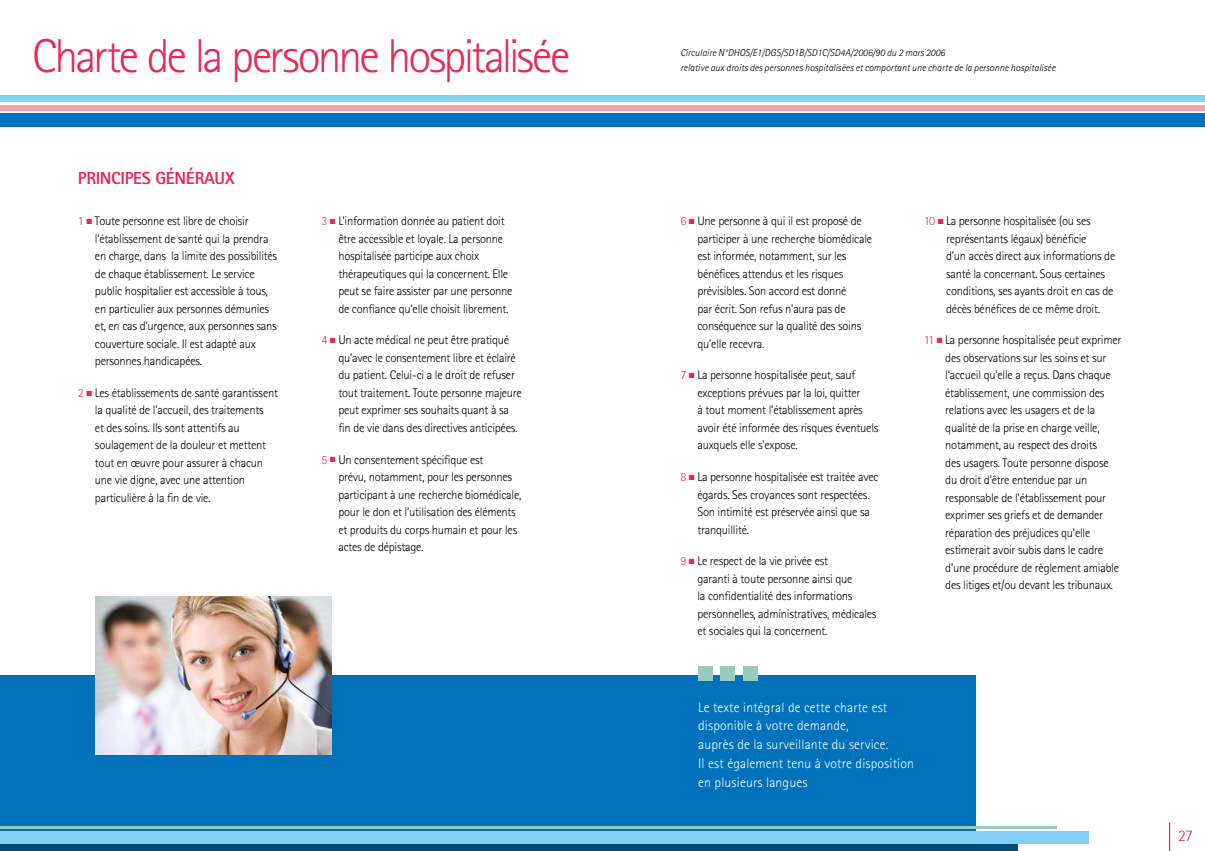
<style>
.page{position:relative;width:1205px;height:851px;background:#fff}
.page>*{position:absolute;margin:0;border:0;box-sizing:border-box;transform-origin:0 0}
.t1{font:300 47.5px "Rotis Sans Serif";letter-spacing:-.055em;color:#e72959}
.t2{font:800 17.5px "Rotis Sans Serif";letter-spacing:-.02em;color:#e72959}
.t3{font:300 16.25px "Rotis Semi Sans";color:#e72959}
.t4{font:300 13.75px/18.8px "Rotis Sans Serif";letter-spacing:.01em;color:#fff}
.t5{font:300 12.5px/17.5px "Rotis Sans Serif";letter-spacing:-.02em;color:#000}
.t6{font:italic 300 10px/15px "Rotis Sans Serif";color:#000}
.s1{color:#e72959}
</style>
<div class="page">
<svg style="left:1169px;top:822px;width:1px;height:28px"></svg>
<div style="left:0;top:675px;width:976px;height:175px;background:#0072bb"></div>
<div style="left:0;top:843px;width:1017px;height:7px;background:#004d7c"></div>
<hr style="left:0;top:826px;width:1056px;height:2px;background:#98cabe">
<div style="left:0;top:831px;width:1088px;height:12px;background:#83d0f5"></div>
<div style="left:0;top:96px;width:1205px;height:6px;background:#83d0f5"></div>
<div style="left:0;top:105px;width:1205px;height:5px;background:#f39db0"></div>
<div style="left:0;top:113px;width:1205px;height:14px;background:#0072bb"></div>
<div style="left:698px;top:666px;width:15px;height:15px;background:#98cabe"></div>
<div style="left:720px;top:666px;width:15px;height:15px;background:#98cabe"></div>
<div style="left:743px;top:666px;width:14px;height:15px;background:#98cabe"></div>
<img style="left:96px;top:597px;width:235px;height:156px">
<h1 class="t1" style="left:32px;top:28px;width:540px">Charte de la personne hospitalisée</h1>
<h2 class="t2" style="left:78px;top:167px;width:158px">PRINCIPES GÉNÉRAUX</h2>
<p class="t5" style="left:95px;top:212px;width:184px;text-indent:-17px"><span class="s1">1</span> <span class="s1">■</span> Toute personne est libre de choisir l’établissement de santé qui la prendra en charge, dans la limite des possibilités de chaque établissement. Le service public hospitalier est accessible à tous, en particulier aux personnes démunies et, en cas d’urgence, aux personnes sans couverture sociale. Il est adapté aux personnes handicapées.</p>
<p class="t5" style="left:95px;top:384px;width:185px;text-indent:-17px"><span class="s1">2</span> <span class="s1">■</span> Les établissements de santé garantissent la qualité de l’accueil, des traitements<br>et des soins. Ils sont attentifs au soulagement de la douleur et mettent tout en œuvre pour assurer à chacun une vie digne, avec une attention particulière à la fin de vie.</p>
<p class="t5" style="left:338px;top:212px;width:176px;text-indent:-17px"><span class="s1">3</span> <span class="s1">■</span> L’information donnée au patient doit être accessible et loyale. La personne hospitalisée participe aux choix thérapeutiques qui la concernent. Elle peut se faire assister par une personne de confiance qu’elle choisit librement.</p>
<p class="t5" style="left:338px;top:331px;width:185px;text-indent:-17px"><span class="s1">4</span> <span class="s1">■</span> Un acte médical ne peut être pratiqué qu’avec le consentement libre et éclairé du patient. Celui-ci a le droit de refuser tout traitement. Toute personne majeure peut exprimer ses souhaits quant à sa fin de vie dans des directives anticipées.</p>
<p class="t5" style="left:338px;top:450px;width:185px;text-indent:-17px"><span class="s1">5</span> <span class="s1">■</span> Un consentement spécifique est<br>prévu, notamment, pour les personnes participant à une recherche biomédicale, pour le don et l’utilisation des éléments et produits du corps humain et pour les actes de dépistage.</p>
<p class="t6" style="left:680px;top:45px;width:377px">Circulaire N°DHOS/E1/DGS/SD1B/SD1C/SD4A/2006/90 du 2 mars 2006<br>relative aux droits des personnes hospitalisées et comportant une charte de la personne hospitalisée</p>
<p class="t5" style="left:697px;top:212px;width:176px;text-indent:-17px"><span class="s1">6</span> <span class="s1">■</span> Une personne à qui il est proposé de participer à une recherche biomédicale est informée, notamment, sur les bénéfices attendus et les risques prévisibles. Son accord est donné<br>par écrit. Son refus n’aura pas de conséquence sur la qualité des soins qu’elle recevra.</p>
<p class="t5" style="left:697px;top:366px;width:182px;text-indent:-17px"><span class="s1">7</span> <span class="s1">■</span> La personne hospitalisée peut, sauf exceptions prévues par la loi, quitter<br>à tout moment l’établissement après avoir été informée des risques éventuels auxquels elle s’expose.</p>
<p class="t5" style="left:697px;top:468px;width:183px;text-indent:-17px"><span class="s1">8</span> <span class="s1">■</span> La personne hospitalisée est traitée avec égards. Ses croyances sont respectées.<br>Son intimité est préservée ainsi que sa tranquillité.</p>
<p class="t5" style="left:697px;top:552px;width:181px;text-indent:-17px"><span class="s1">9</span> <span class="s1">■</span> Le respect de la vie privée est<br>garanti à toute personne ainsi que<br>la confidentialité des informations personnelles, administratives, médicales et sociales qui la concernent.</p>
<p class="t5" style="left:946px;top:212px;width:171px;text-indent:-22px"><span class="s1">10</span> <span class="s1">■</span> La personne hospitalisée (ou ses représentants légaux) bénéficie<br>d’un accès direct aux informations de santé la concernant. Sous certaines conditions, ses ayants droit en cas de décès bénéfices de ce même droit.</p>
<p class="t5" style="left:945px;top:331px;width:178px;text-indent:-21px"><span class="s1">11</span> <span class="s1">■</span> La personne hospitalisée peut exprimer des observations sur les soins et sur l’accueil qu’elle a reçus. Dans chaque établissement, une commission des relations avec les usagers et de la qualité de la prise en charge veille, notamment, au respect des droits<br>des usagers. Toute personne dispose du droit d’être entendue par un responsable de l’établissement pour exprimer ses griefs et de demander réparation des préjudices qu’elle estimerait avoir subis dans le cadre d’une procédure de règlement amiable des litiges et/ou devant les tribunaux.</p>
<p class="t4" style="left:698px;top:697px;width:217px">Le texte intégral de cette charte est disponible à votre demande,<br>auprès de la surveillante du service.<br>Il est également tenu à votre disposition en plusieurs langues</p>
<h3 class="t3" style="left:1178px;top:825px;width:16px">27</h3>
</div>
